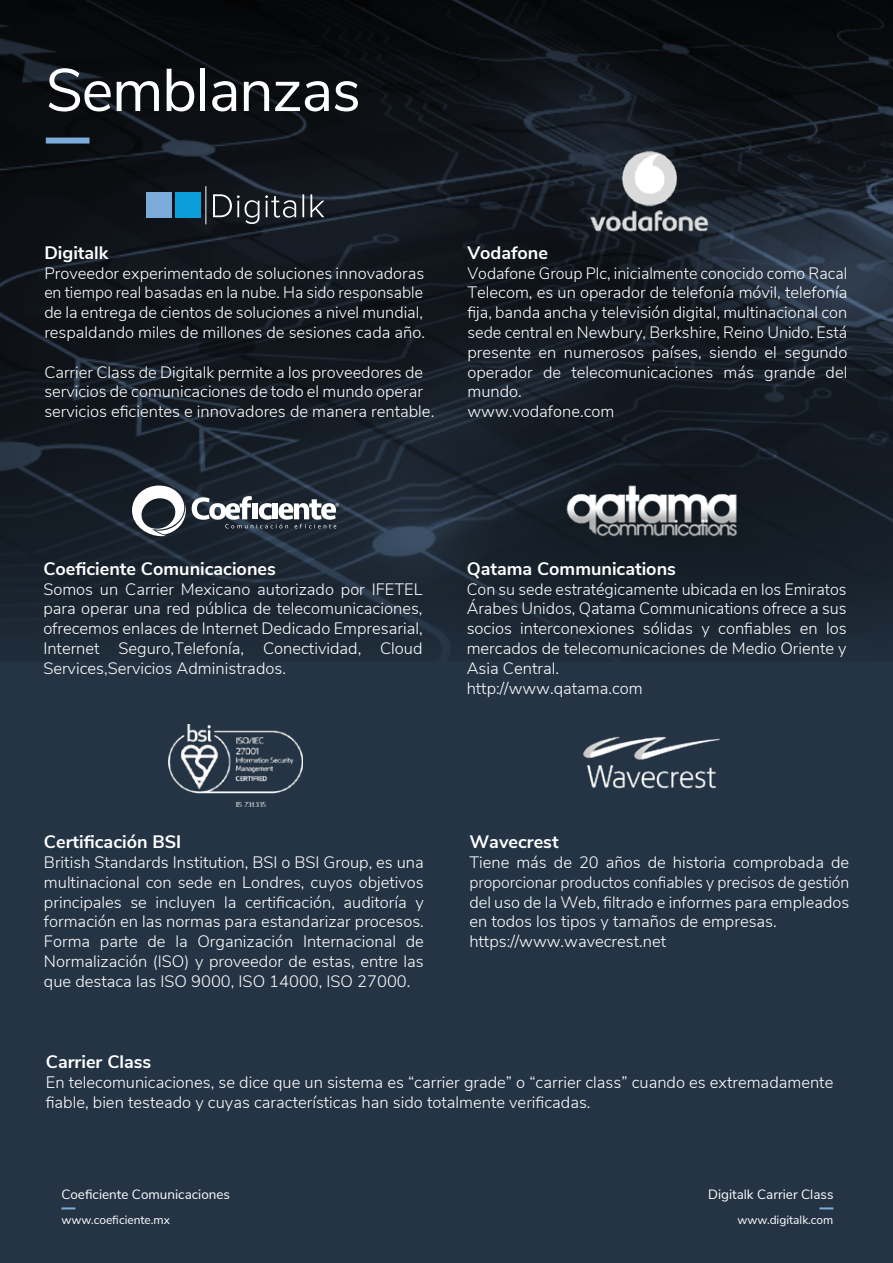
<style>
.page{position:relative;width:893px;height:1263px;background:#243444}
.page>*{position:absolute;margin:0;border:0;box-sizing:border-box;transform-origin:0 0}
.t1{font:60px "Nunito Sans";letter-spacing:-.02em;color:#fff}
.t2{font:700 18px "Nunito Sans";color:#fff}
.t3{font:300 16.5px/19.8px "Nunito Sans";color:#fff}
.t4{font:13.5px "Nunito Sans";color:#fff}
.t5{font:12px "Nunito Sans";color:#fff}
</style>
<div class="page">
<img style="left:0;top:0;width:893px;height:654px">
<div style="left:46px;top:138px;width:44px;height:6px;background:#7cabdb"></div>
<svg style="left:132px;top:486px;width:54px;height:50px;background:#81868c"></svg>
<svg style="left:192px;top:496px;width:147px;height:32px"></svg>
<img style="left:590px;top:148px;width:121px;height:87px">
<img style="left:168px;top:724px;width:134px;height:83px">
<img style="left:562px;top:482px;width:176px;height:57px">
<svg style="left:213px;top:194px;width:111px;height:30px;background:#3e4249"></svg>
<div style="left:147px;top:192px;width:25px;height:26px;background:#7caadb"></div>
<div style="left:175px;top:192px;width:25px;height:26px;background:#0c9eda"></div>
<hr style="left:205px;top:186px;width:1px;height:38px;background:#fff">
<img style="left:583px;top:736px;width:137px;height:53px">
<svg style="left:819px;top:1207px;width:14px;height:2px"></svg>
<svg style="left:61px;top:1207px;width:14px;height:2px"></svg>
<h1 class="t1" style="left:46px;top:46px;width:316px">Semblanzas</h1>
<p class="t2" style="left:44px;top:239px;width:66px">Digitalk</p>
<p class="t3" style="left:44px;top:262px;width:382px">Proveedor experimentado de soluciones innovadoras en tiempo real basadas en la nube. Ha sido responsable de la entrega de cientos de soluciones a nivel mundial, respaldando miles de millones de sesiones cada año.</p>
<p class="t3" style="left:44px;top:361px;width:391px">Carrier Class de Digitalk permite a los proveedores de servicios de comunicaciones de todo el mundo operar servicios eficientes e innovadores de manera rentable.</p>
<p class="t2" style="left:467px;top:239px;width:82px">Vodafone</p>
<p class="t3" style="left:467px;top:262px;width:381px">Vodafone Group Plc, inicialmente conocido como Racal Telecom, es un operador de telefonía móvil, telefonía fija, banda ancha y televisión digital, multinacional con sede central en Newbury, Berkshire, Reino Unido. Está presente en numerosos países, siendo el segundo operador de telecomunicaciones más grande del mundo.<br>www.vodafone.com</p>
<p class="t2" style="left:43px;top:555px;width:234px">Coeficiente Comunicaciones</p>
<p class="t3" style="left:43px;top:578px;width:381px;text-align:justify">Somos un Carrier Mexicano autorizado por IFETEL para operar una red pública de telecomunicaciones, ofrecemos enlaces de Internet Dedicado Empresarial, Internet Seguro,Telefonía, Conectividad, Cloud Services,Servicios Administrados.</p>
<p class="t2" style="left:467px;top:555px;width:211px">Qatama Communications</p>
<p class="t3" style="left:467px;top:578px;width:381px">Con su sede estratégicamente ubicada en los Emiratos Árabes Unidos, Qatama Communications ofrece a sus socios interconexiones sólidas y confiables en los mercados de telecomunicaciones de Medio Oriente y Asia Central.<br>http://www.qatama.com</p>
<p class="t2" style="left:44px;top:829px;width:139px">Certificación BSI</p>
<p class="t3" style="left:44px;top:851px;width:381px;text-align:justify">British Standards Institution, BSI o BSI Group, es una multinacional con sede en Londres, cuyos objetivos principales se incluyen la certificación, auditoría y formación en las normas para estandarizar procesos.<br>Forma parte de la Organización Internacional de Normalización (ISO) y proveedor de estas, entre las que destaca las ISO 9000, ISO 14000, ISO 27000.</p>
<p class="t2" style="left:469px;top:829px;width:91px">Wavecrest</p>
<p class="t3" style="left:469px;top:851px;width:381px">Tiene más de 20 años de historia comprobada de proporcionar productos confiables y precisos de gestión del uso de la Web, filtrado e informes para empleados en todos los tipos y tamaños de empresas. https://www.wavecrest.net</p>
<p class="t2" style="left:46px;top:1049px;width:107px">Carrier Class</p>
<p class="t3" style="left:46px;top:1071px;width:789px">En telecomunicaciones, se dice que un sistema es “carrier grade” o “carrier class” cuando es extremadamente fiable, bien testeado y cuyas características han sido totalmente verificadas.</p>
<p class="t4" style="left:61px;top:1184px;width:170px">Coeficiente Comunicaciones</p>
<p class="t5" style="left:61px;top:1210px;width:110px">www.coeficiente.mx</p>
<p class="t4" style="left:708px;top:1184px;width:127px">Digitalk Carrier Class</p>
<p class="t5" style="left:737px;top:1210px;width:98px">www.digitalk.com</p>
</div>
